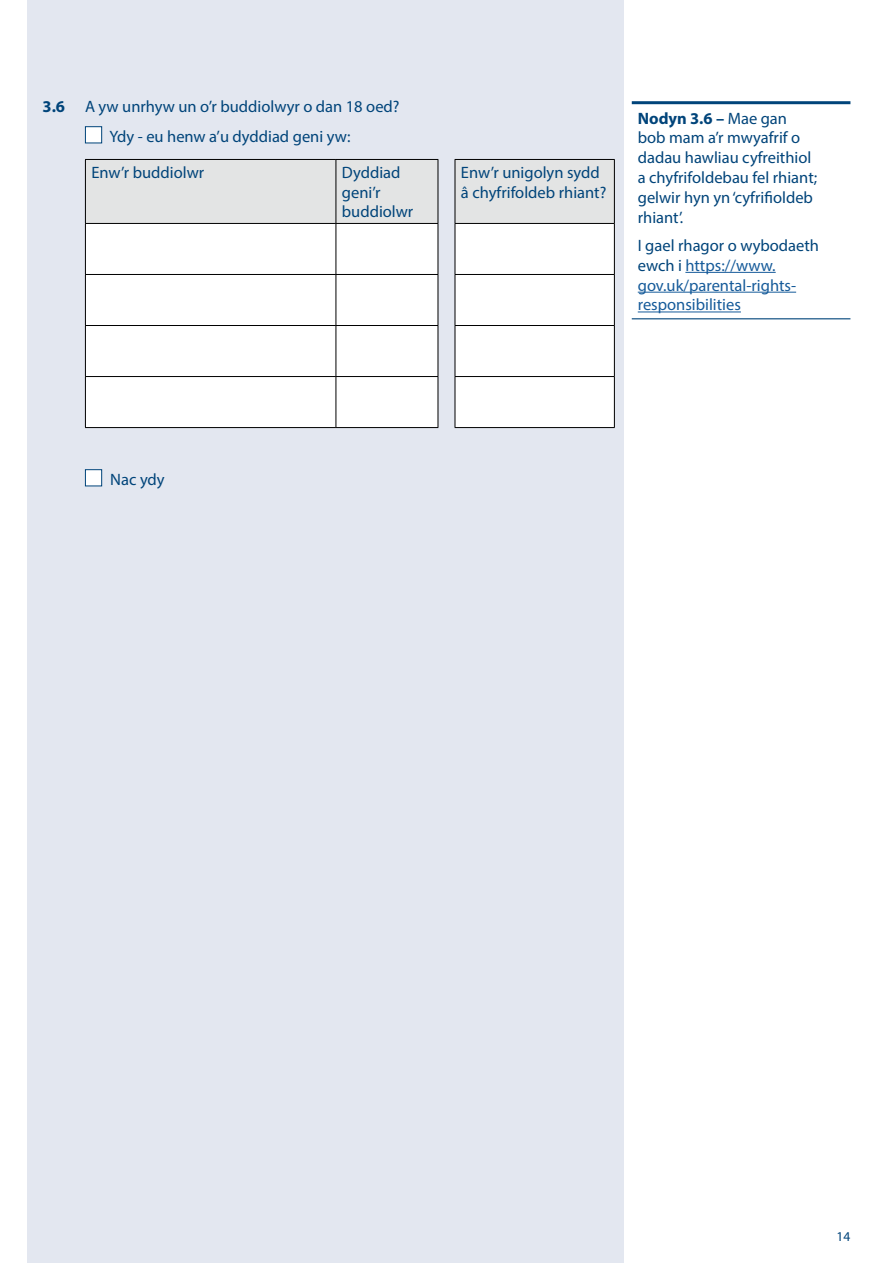
<style>
.page{position:relative;width:893px;height:1263px;background:#fff}
.page>*{position:absolute;margin:0;border:0;box-sizing:border-box;transform-origin:0 0}
.t1{font:16.5px/19.8px "Myriad Pro";color:#00447a}
.t2{font:16.5px/19.8px "Myriad Pro";color:#165b9a}
.t3{font:13.5px "Myriad Pro";color:#00447a}
.s1{font-weight:700}
.s2{color:#00447a}
</style>
<div class="page">
<div style="left:27px;top:0;width:596px;height:1263px;background:#e3e7f0"></div>
<div style="left:85px;top:126px;width:17px;height:17px;background:#fff;border:1px solid #00447a"></div>
<div style="left:86px;top:159px;width:528px;height:64px;background:#e3e4e4"></div>
<div style="left:86px;top:223px;width:528px;height:205px;background:#fff"></div>
<hr style="left:85px;top:159px;width:251px;height:1px;background:#000">
<hr style="left:85px;top:160px;width:1px;height:63px;background:#000">
<hr style="left:336px;top:159px;width:102px;height:1px;background:#000">
<hr style="left:336px;top:160px;width:1px;height:63px;background:#000">
<hr style="left:438px;top:160px;width:1px;height:63px;background:#000">
<hr style="left:455px;top:159px;width:160px;height:1px;background:#000">
<hr style="left:455px;top:160px;width:1px;height:63px;background:#000">
<hr style="left:614px;top:160px;width:1px;height:63px;background:#000">
<hr style="left:85px;top:223px;width:251px;height:1px;background:#000">
<hr style="left:85px;top:224px;width:1px;height:50px;background:#000">
<hr style="left:336px;top:223px;width:102px;height:1px;background:#000">
<hr style="left:336px;top:224px;width:1px;height:50px;background:#000">
<hr style="left:438px;top:224px;width:1px;height:50px;background:#000">
<hr style="left:455px;top:223px;width:160px;height:1px;background:#000">
<hr style="left:455px;top:224px;width:1px;height:50px;background:#000">
<hr style="left:614px;top:224px;width:1px;height:50px;background:#000">
<hr style="left:85px;top:274px;width:251px;height:1px;background:#000">
<hr style="left:85px;top:275px;width:1px;height:50px;background:#000">
<hr style="left:336px;top:274px;width:102px;height:1px;background:#000">
<hr style="left:336px;top:275px;width:1px;height:50px;background:#000">
<hr style="left:438px;top:275px;width:1px;height:50px;background:#000">
<hr style="left:455px;top:274px;width:160px;height:1px;background:#000">
<hr style="left:455px;top:275px;width:1px;height:50px;background:#000">
<hr style="left:614px;top:275px;width:1px;height:50px;background:#000">
<hr style="left:85px;top:325px;width:251px;height:1px;background:#000">
<hr style="left:85px;top:326px;width:1px;height:50px;background:#000">
<hr style="left:336px;top:325px;width:102px;height:1px;background:#000">
<hr style="left:336px;top:326px;width:1px;height:50px;background:#000">
<hr style="left:438px;top:326px;width:1px;height:50px;background:#000">
<hr style="left:455px;top:325px;width:160px;height:1px;background:#000">
<hr style="left:455px;top:326px;width:1px;height:50px;background:#000">
<hr style="left:614px;top:326px;width:1px;height:50px;background:#000">
<hr style="left:85px;top:376px;width:251px;height:1px;background:#000">
<hr style="left:85px;top:377px;width:1px;height:50px;background:#000">
<hr style="left:336px;top:376px;width:102px;height:1px;background:#000">
<hr style="left:336px;top:377px;width:1px;height:50px;background:#000">
<hr style="left:438px;top:377px;width:1px;height:50px;background:#000">
<hr style="left:455px;top:376px;width:160px;height:1px;background:#000">
<hr style="left:455px;top:377px;width:1px;height:50px;background:#000">
<hr style="left:614px;top:377px;width:1px;height:50px;background:#000">
<hr style="left:85px;top:427px;width:251px;height:1px;background:#000">
<hr style="left:336px;top:427px;width:102px;height:1px;background:#000">
<hr style="left:455px;top:427px;width:160px;height:1px;background:#000">
<div style="left:85px;top:469px;width:17px;height:17px;background:#fff;border:1px solid #00447a"></div>
<hr style="left:632px;top:101px;width:218px;height:3px;background:#00447a">
<hr style="left:632px;top:318px;width:218px;height:1px;background:#00447a">
<hr style="left:685px;top:272px;width:91px;height:1px;background:#165b9a">
<hr style="left:638px;top:292px;width:158px;height:1px;background:#165b9a">
<hr style="left:638px;top:312px;width:103px;height:1px;background:#165b9a">
<p class="t1" style="left:110px;top:91px;width:292px;line-height:30.3px;text-indent:-67px"><span class="s1">3.6</span> A yw unrhyw un o’r buddiolwyr o dan 18 oed?<br>Ydy - eu henw a’u dyddiad geni yw:</p>
<p class="t1" style="left:91px;top:162px;width:114px">Enw’r buddiolwr</p>
<p class="t1" style="left:342px;top:162px;width:73px">Dyddiad geni’r buddiolwr</p>
<p class="t1" style="left:461px;top:162px;width:147px">Enw’r unigolyn sydd â chyfrifoldeb rhiant?</p>
<p class="t1" style="left:638px;top:108px;width:181px"><span class="s1">Nodyn 3.6 –</span> Mae gan bob mam a’r mwyafrif o dadau hawliau cyfreithiol a chyfrifoldebau fel rhiant; gelwir hyn yn ‘cyfrifioldeb rhiant’.</p>
<p class="t2" style="left:638px;top:235px;width:183px"><span class="s2">I gael rhagor o wybodaeth ewch i</span> https://www. gov.uk/parental-rights&shy;responsibilities</p>
<p class="t1" style="left:110px;top:469px;width:56px">Nac ydy</p>
<p class="t3" style="left:837px;top:1228px;width:15px">14</p>
</div>
